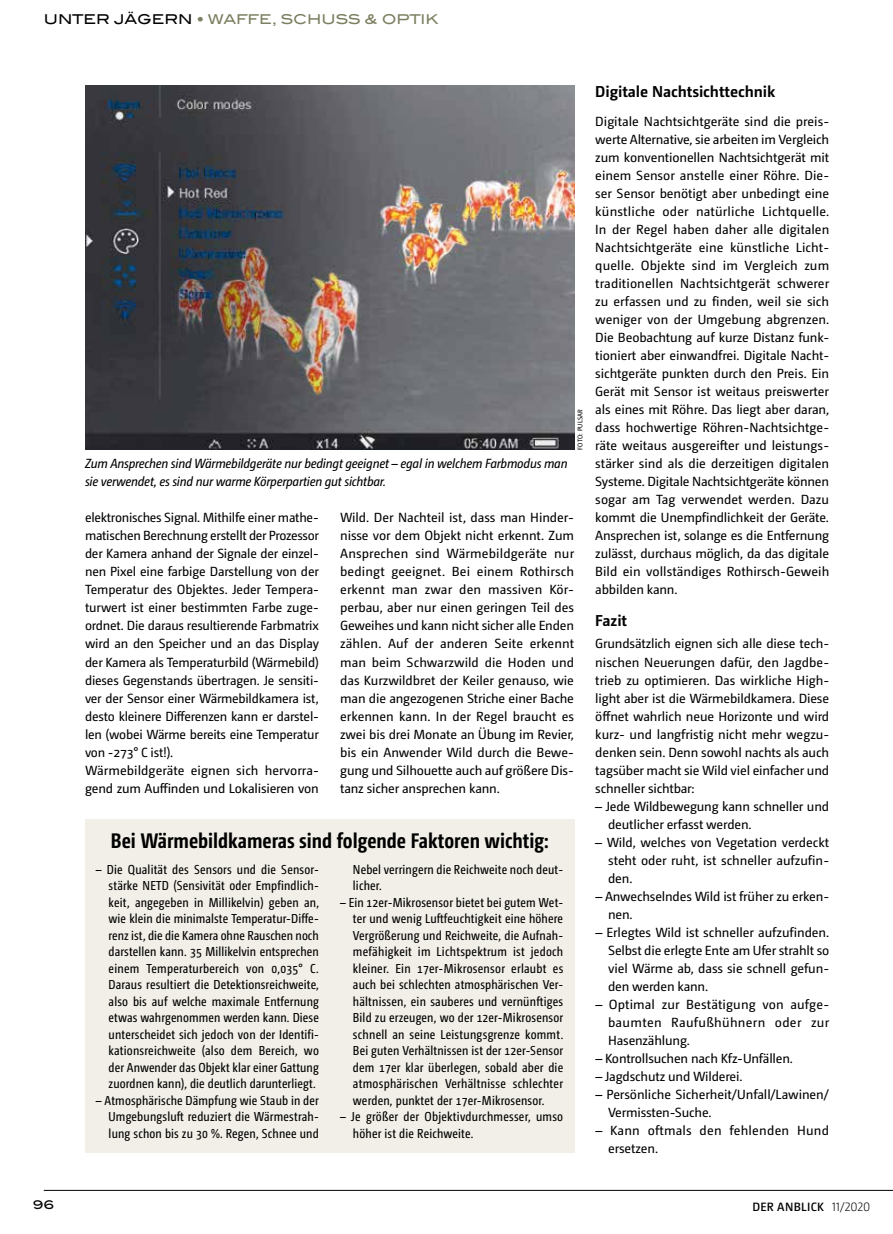
<style>
.page{position:relative;width:893px;height:1234px;background:#fff}
.page>*{position:absolute;margin:0;border:0;box-sizing:border-box;transform-origin:0 0}
.t1{font:700 21px "Camingo Dos Pro Cd";color:#000}
.t2{font:700 15.75px "Camingo Dos Pro";letter-spacing:-.005em;color:#000}
.t3{font:500 13.5px "Blair ITC";color:#7d7f61}
.t4{font:13.2px/18px "Camingo Dos Pro";letter-spacing:-.015em;color:#000;text-align:justify}
.t5{font:italic 13.2px/18px "Camingo Dos Pro S Cd";letter-spacing:-.015em;color:#000}
.t6{font:13.2px/18px "Camingo Dos Pro";letter-spacing:.02em;color:#000}
.t7{font:12.9px/16.5px "Camingo Dos Pro Cd";letter-spacing:.01em;color:#000;text-align:justify}
.t8{font:600 12px "Camingo Dos Pro";letter-spacing:.025em;color:#000}
.t9{font:500 12px "Blair ITC";color:#000}
.t10{font:6.75px "Camingo Dos Pro S Cd";letter-spacing:.04em;color:#000}
.s1{color:#000}
.s2{font-weight:300}
</style>
<div class="page">
<hr style="left:44px;top:1189px;width:849px;height:1px;background:#000">
<div style="left:85px;top:819px;width:489px;height:333px;background:#f1efe7"></div>
<img style="left:85px;top:85px;width:489px;height:365px">
<p class="t3" style="left:44px;top:11px;width:396px"><span class="s1">UNTER JÄGERN</span> • WAFFE, SCHUSS &amp; OPTIK</p>
<p class="t5" style="left:85px;top:454px;width:484px">Zum Ansprechen sind Wärmebildgeräte nur bedingt geeignet – egal in welchem Farbmodus man sie verwendet, es sind nur warme Körperpartien gut sichtbar.</p>
<p class="t10" style="left:576px;top:450px;width:42px;rotate:-90deg">FOTO: PULSAR</p>
<p class="t4" style="left:85px;top:508px;width:235px;text-align:left">elektronisches Signal. Mithilfe einer mathe&shy;matischen Berechnung erstellt der Prozessor der Kamera anhand der Signale der einzel&shy;nen Pixel eine farbige Darstellung von der Temperatur des Objektes. Jeder Tempera&shy;turwert ist einer bestimmten Farbe zuge&shy;ordnet. Die daraus resultierende Farbmatrix wird an den Speicher und an das Display der Kamera als Temperaturbild (Wärmebild) dieses Gegenstands übertragen. Je sensiti&shy;ver der Sensor einer Wärmebildkamera ist, desto kleinere Differenzen kann er darstel&shy;len (wobei Wärme bereits eine Temperatur von -273° C ist!).<br>Wärmebildgeräte eignen sich hervorra&shy;gend zum Auffinden und Lokalisieren von</p>
<p class="t4" style="left:340px;top:508px;width:235px">Wild. Der Nachteil ist, dass man Hinder&shy;nisse vor dem Objekt nicht erkennt. Zum Ansprechen sind Wärmebildgeräte nur bedingt geeignet. Bei einem Rothirsch erkennt man zwar den massiven Kör&shy;perbau, aber nur einen geringen Teil des Geweihes und kann nicht sicher alle Enden zählen. Auf der anderen Seite erkennt man beim Schwarzwild die Hoden und das Kurzwildbret der Keiler genauso, wie man die angezogenen Striche einer Bache erkennen kann. In der Regel braucht es zwei bis drei Monate an Übung im Revier, bis ein Anwender Wild durch die Bewe&shy;gung und Silhouette auch auf größere Dis&shy;tanz sicher ansprechen kann.</p>
<h1 class="t1" style="left:111px;top:827px;width:439px">Bei Wärmebildkameras sind folgende Faktoren wichtig:</h1>
<p class="t7" style="left:109px;top:860px;width:212px;text-indent:-13px">– Die Qualität des Sensors und die Sensor&shy;stärke NETD (Sensivität oder Empfindlich&shy;keit, angegeben in Millikelvin) geben an, wie klein die minimalste Temperatur-Diffe&shy;renz ist, die die Kamera ohne Rauschen noch darstellen kann. 35 Millikelvin entsprechen einem Temperaturbereich von 0,035° C.<br>Daraus resultiert die Detektionsreichweite, also bis auf welche maximale Entfernung etwas wahrgenommen werden kann. Diese unterscheidet sich jedoch von der Identifi&shy;kationsreichweite (also dem Bereich, wo der Anwender das Objekt klar einer Gattung zuordnen kann), die deutlich darunterliegt.</p>
<p class="t7" style="left:109px;top:1091px;width:212px;text-indent:-13px">– Atmosphärische Dämpfung wie Staub in der Umgebungsluft reduziert die Wärmestrah&shy;lung schon bis zu 30 %. Regen, Schnee und</p>
<p class="t7" style="left:353px;top:860px;width:212px">Nebel verringern die Reichweite noch deut&shy;licher.</p>
<p class="t7" style="left:353px;top:893px;width:212px;text-indent:-13px">– Ein 12er-Mikrosensor bietet bei gutem Wet&shy;ter und wenig Luftfeuchtigkeit eine höhere Vergrößerung und Reichweite, die Aufnah&shy;mefähigkeit im Lichtspektrum ist jedoch kleiner. Ein 17er-Mikrosensor erlaubt es auch bei schlechten atmosphärischen Ver&shy;hältnissen, ein sauberes und vernünftiges Bild zu erzeugen, wo der 12er-Mikrosensor schnell an seine Leistungsgrenze kommt.<br>Bei guten Verhältnissen ist der 12er-Sensor dem 17er klar überlegen, sobald aber die atmosphärischen Verhältnisse schlechter werden, punktet der 17er-Mikrosensor.</p>
<p class="t7" style="left:353px;top:1108px;width:212px;text-indent:-13px">– Je größer der Objektivdurchmesser, umso höher ist die Reichweite.</p>
<p class="t2" style="left:595px;top:82px;width:182px">Digitale Nachtsichttechnik</p>
<p class="t4" style="left:595px;top:112px;width:236px">Digitale Nachtsichtgeräte sind die preis&shy;werte Alternative, sie arbeiten im Vergleich zum konventionellen Nachtsichtgerät mit einem Sensor anstelle einer Röhre. Die&shy;ser Sensor benötigt aber unbedingt eine künstliche oder natürliche Lichtquelle.<br>In der Regel haben daher alle digitalen Nachtsichtgeräte eine künstliche Licht&shy;quelle. Objekte sind im Vergleich zum traditionellen Nachtsichtgerät schwerer zu erfassen und zu finden, weil sie sich weniger von der Umgebung abgrenzen.<br>Die Beobachtung auf kurze Distanz funk&shy;tioniert aber einwandfrei. Digitale Nacht&shy;sichtgeräte punkten durch den Preis. Ein Gerät mit Sensor ist weitaus preiswerter als eines mit Röhre. Das liegt aber daran, dass hochwertige Röhren-Nachtsichtge&shy;räte weitaus ausgereifter und leistungs&shy;stärker sind als die derzeitigen digitalen Systeme. Digitale Nachtsichtgeräte können sogar am Tag verwendet werden. Dazu kommt die Unempfindlichkeit der Geräte.<br>Ansprechen ist, solange es die Entfernung zulässt, durchaus möglich, da das digitale Bild ein vollständiges Rothirsch-Geweih abbilden kann.</p>
<p class="t2" style="left:595px;top:611px;width:33px">Fazit</p>
<p class="t4" style="left:595px;top:634px;width:235px">Grundsätzlich eignen sich alle diese tech&shy;nischen Neuerungen dafür, den Jagdbe&shy;trieb zu optimieren. Das wirkliche High&shy;light aber ist die Wärmebildkamera. Diese öffnet wahrlich neue Horizonte und wird kurz- und langfristig nicht mehr wegzu&shy;denken sein. Denn sowohl nachts als auch tagsüber macht sie Wild viel einfacher und schneller sichtbar:</p>
<p class="t4" style="left:608px;top:796px;width:223px;text-indent:-13px">– Jede Wildbewegung kann schneller und deutlicher erfasst werden.</p>
<p class="t4" style="left:608px;top:832px;width:223px;text-indent:-13px">– Wild, welches von Vegetation verdeckt steht oder ruht, ist schneller aufzufin&shy;den.</p>
<p class="t4" style="left:608px;top:886px;width:223px;text-indent:-13px">– Anwechselndes Wild ist früher zu erken&shy;nen.</p>
<p class="t4" style="left:608px;top:922px;width:223px;text-indent:-13px">– Erlegtes Wild ist schneller aufzufinden.<br>Selbst die erlegte Ente am Ufer strahlt so viel Wärme ab, dass sie schnell gefun&shy;den werden kann.</p>
<p class="t4" style="left:608px;top:994px;width:223px;text-indent:-13px">– Optimal zur Bestätigung von aufge&shy;baumten Raufußhühnern oder zur Hasenzählung.</p>
<p class="t4" style="left:595px;top:1048px;width:199px">– Kontrollsuchen nach Kfz-Unfällen.</p>
<p class="t4" style="left:595px;top:1066px;width:149px">– Jagdschutz und Wilderei.</p>
<p class="t4" style="left:608px;top:1084px;width:223px;text-indent:-13px">– Persönliche Sicherheit/Unfall/Lawinen/<br>Vermissten-Suche.</p>
<p class="t6" style="left:608px;top:1120px;width:222px;text-indent:-13px">– Kann oftmals den fehlenden Hund ersetzen.</p>
<p class="t9" style="left:33px;top:1197px;width:23px">96</p>
<p class="t8" style="left:752px;top:1199px;width:120px">DER ANBLICK <span class="s2">11/2020</span></p>
</div>
